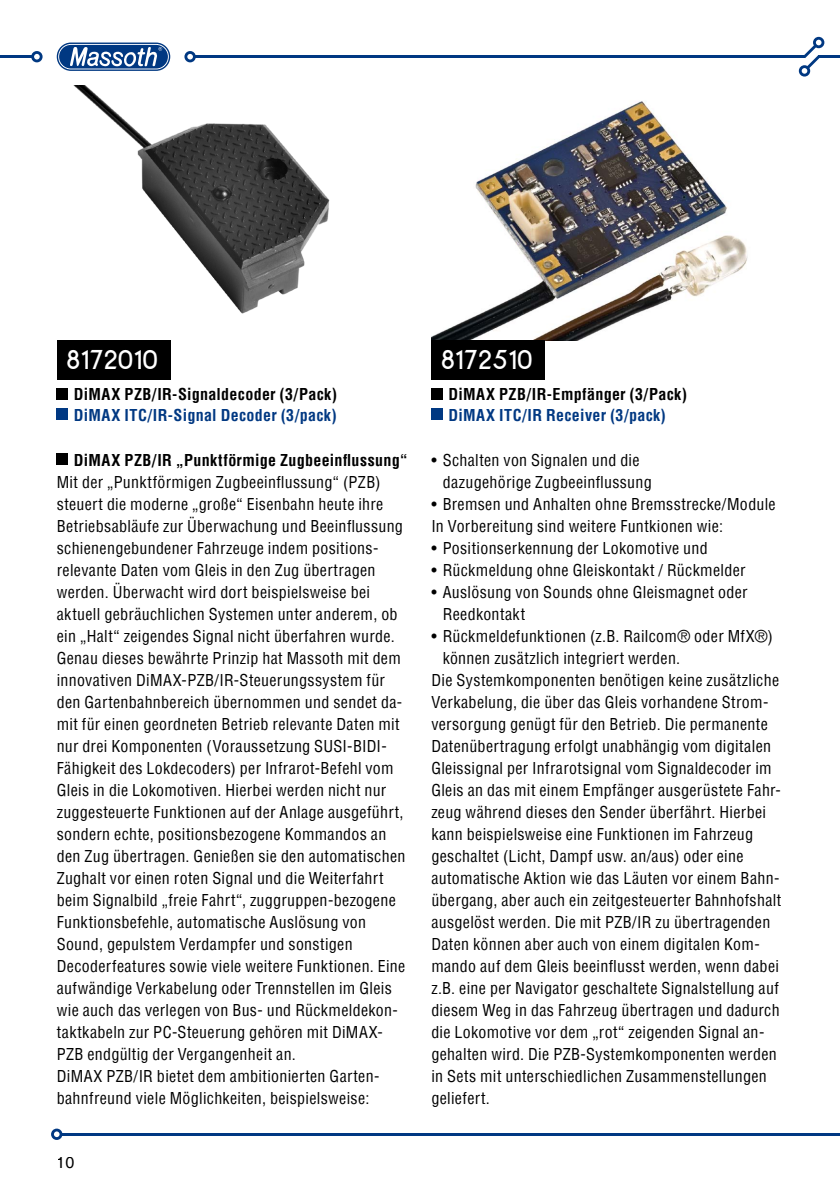
<style>
.page{position:relative;width:840px;height:1191px;background:#fff}
.page>*{position:absolute;margin:0;border:0;box-sizing:border-box;transform-origin:0 0}
.t1{font:30px "Prof.R.Klein";color:#fff}
.t2{font:condensed 16px/22px "Helvetica";letter-spacing:.02em;color:#000}
.t3{font:700 condensed 16px "Helvetica";letter-spacing:.02em;color:#000}
.t4{font:700 condensed 16px "Helvetica";letter-spacing:.02em;color:#003882}
.t5{font:16px "Helvetica";color:#000}
</style>
<div class="page">
<hr style="left:817px;top:55px;width:22px;height:3px;background:#003882">
<hr style="left:194px;top:55px;width:610px;height:3px;background:#003882">
<svg style="left:57px;top:43px;width:113px;height:28px"></svg>
<div style="left:812px;top:37px;width:11px;height:11px;border:3px solid #003882;border-radius:50%"></div>
<svg style="left:804px;top:45px;width:15px;height:24px"></svg>
<div style="left:798px;top:65px;width:11px;height:12px;border:3px solid #003882;border-radius:50%"></div>
<div style="left:184px;top:51px;width:12px;height:11px;border:3px solid #003882;border-radius:50%"></div>
<hr style="left:0;top:55px;width:33px;height:3px;background:#003882">
<div style="left:31px;top:51px;width:12px;height:11px;border:3px solid #003882;border-radius:50%"></div>
<hr style="left:61px;top:1132px;width:778px;height:3px;background:#003882">
<div style="left:51px;top:1128px;width:11px;height:12px;border:3px solid #003882;border-radius:50%"></div>
<img style="left:73px;top:85px;width:257px;height:264px">
<div style="left:57px;top:340px;width:113px;height:40px;background:#000"></div>
<div style="left:57px;top:388px;width:11px;height:12px;background:#000"></div>
<div style="left:57px;top:408px;width:11px;height:12px;background:#003882"></div>
<img style="left:431px;top:100px;width:317px;height:240px">
<div style="left:431px;top:340px;width:113px;height:40px;background:#000"></div>
<div style="left:431px;top:388px;width:11px;height:12px;background:#000"></div>
<div style="left:431px;top:408px;width:11px;height:12px;background:#003882"></div>
<div style="left:57px;top:454px;width:11px;height:11px;background:#000"></div>
<h1 class="t1" style="left:67px;top:341px;width:93px">8172010</h1>
<p class="t3" style="left:74px;top:384px;width:264px">DiMAX PZB/IR-Signaldecoder (3/Pack)</p>
<p class="t4" style="left:74px;top:404px;width:264px">DiMAX ITC/IR-Signal Decoder (3/pack)</p>
<p class="t3" style="left:74px;top:449px;width:335px">DiMAX PZB/IR „Punktförmige Zugbeeinflussung“</p>
<p class="t2" style="left:57px;top:471px;width:350px">Mit der „Punktförmigen Zugbeeinflussung“ (PZB) steuert die moderne „große“ Eisenbahn heute ihre Betriebsabläufe zur Überwachung und Beeinflussung schienengebundener Fahrzeuge indem positions&shy;relevante Daten vom Gleis in den Zug übertragen werden. Überwacht wird dort beispielsweise bei aktuell gebräuchlichen Systemen unter anderem, ob ein „Halt“ zeigendes Signal nicht überfahren wurde.<br>Genau dieses bewährte Prinzip hat Massoth mit dem innovativen DiMAX-PZB/IR-Steuerungssystem für den Gartenbahnbereich übernommen und sendet da&shy;mit für einen geordneten Betrieb relevante Daten mit nur drei Komponenten (Voraussetzung SUSI-BIDI-Fähigkeit des Lokdecoders) per Infrarot-Befehl vom Gleis in die Lokomotiven. Hierbei werden nicht nur zuggesteuerte Funktionen auf der Anlage ausgeführt, sondern echte, positionsbezogene Kommandos an den Zug übertragen. Genießen sie den automatischen Zughalt vor einen roten Signal und die Weiterfahrt beim Signalbild „freie Fahrt“, zuggruppen-bezogene Funktionsbefehle, automatische Auslösung von Sound, gepulstem Verdampfer und sonstigen Decoderfeatures sowie viele weitere Funktionen. Eine aufwändige Verkabelung oder Trennstellen im Gleis wie auch das verlegen von Bus- und Rückmeldekon&shy;taktkabeln zur PC-Steuerung gehören mit DiMAX-PZB endgültig der Vergangenheit an.<br>DiMAX PZB/IR bietet dem ambitionierten Garten&shy;bahnfreund viele Möglichkeiten, beispielsweise:</p>
<p class="t5" style="left:57px;top:1153px;width:19px">10</p>
<h1 class="t1" style="left:442px;top:341px;width:93px">8172510</h1>
<p class="t3" style="left:448px;top:384px;width:240px">DiMAX PZB/IR-Empfänger (3/Pack)</p>
<p class="t4" style="left:448px;top:404px;width:219px">DiMAX ITC/IR Receiver (3/pack)</p>
<p class="t2" style="left:442px;top:449px;width:210px;text-indent:-11px">• Schalten von Signalen und die dazugehörige Zugbeeinflussung</p>
<p class="t2" style="left:431px;top:493px;width:346px">• Bremsen und Anhalten ohne Bremsstrecke/Module<br>In Vorbereitung sind weitere Funtkionen wie:</p>
<p class="t2" style="left:431px;top:537px;width:278px">• Positionserkennung der Lokomotive und</p>
<p class="t2" style="left:431px;top:559px;width:315px">• Rückmeldung ohne Gleiskontakt / Rückmelder</p>
<p class="t2" style="left:442px;top:581px;width:306px;text-indent:-11px">• Auslösung von Sounds ohne Gleismagnet oder<br>Reedkontakt</p>
<p class="t2" style="left:431px;top:625px;width:343px">• Rückmeldefunktionen (z.B. Railcom® oder MfX®)</p>
<p class="t2" style="left:442px;top:647px;width:239px">können zusätzlich integriert werden.</p>
<p class="t2" style="left:431px;top:669px;width:349px">Die Systemkomponenten benötigen keine zusätzliche</p>
<p class="t2" style="left:431px;top:691px;width:338px">Verkabelung, die über das Gleis vorhandene Strom-</p>
<p class="t2" style="left:431px;top:713px;width:338px">versorgung genügt für den Betrieb. Die permanente</p>
<p class="t2" style="left:431px;top:735px;width:341px">Datenübertragung erfolgt unabhängig vom digitalen</p>
<p class="t2" style="left:431px;top:757px;width:341px">Gleissignal per Infrarotsignal vom Signaldecoder im</p>
<p class="t2" style="left:431px;top:779px;width:350px">Gleis an das mit einem Empfänger ausgerüstete Fahr-</p>
<p class="t2" style="left:431px;top:801px;width:336px">zeug während dieses den Sender überfährt. Hierbei</p>
<p class="t2" style="left:431px;top:823px;width:323px">kann beispielsweise eine Funktionen im Fahrzeug</p>
<p class="t2" style="left:431px;top:845px;width:313px">geschaltet (Licht, Dampf usw. an/aus) oder eine</p>
<p class="t2" style="left:431px;top:867px;width:349px">automatische Aktion wie das Läuten vor einem Bahn-</p>
<p class="t2" style="left:431px;top:889px;width:351px">übergang, aber auch ein zeitgesteuerter Bahnhofshalt</p>
<p class="t2" style="left:431px;top:911px;width:340px">ausgelöst werden. Die mit PZB/IR zu übertragenden</p>
<p class="t2" style="left:431px;top:933px;width:329px">Daten können aber auch von einem digitalen Kom-</p>
<p class="t2" style="left:431px;top:955px;width:349px">mando auf dem Gleis beeinflusst werden, wenn dabei</p>
<p class="t2" style="left:431px;top:977px;width:349px">z.B. eine per Navigator geschaltete Signalstellung auf</p>
<p class="t2" style="left:431px;top:999px;width:349px">diesem Weg in das Fahrzeug übertragen und dadurch</p>
<p class="t2" style="left:431px;top:1021px;width:334px">die Lokomotive vor dem „rot“ zeigenden Signal an-</p>
<p class="t2" style="left:431px;top:1043px;width:347px">gehalten wird. Die PZB-Systemkomponenten werden</p>
<p class="t2" style="left:431px;top:1065px;width:337px">in Sets mit unterschiedlichen Zusammenstellungen</p>
<p class="t2" style="left:431px;top:1087px;width:60px">geliefert.</p>
</div>
